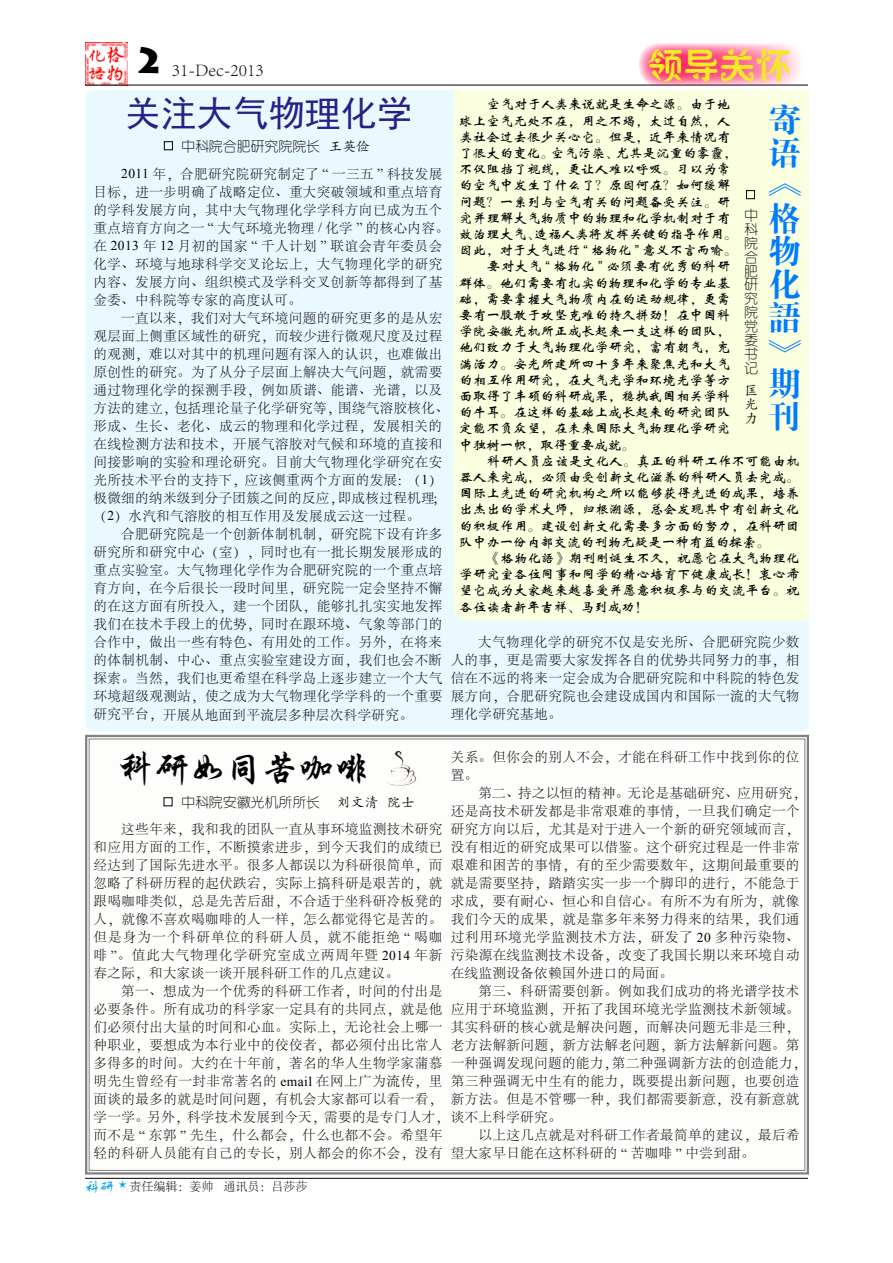
<style>
.page{position:relative;width:893px;height:1263px;background:#fff}
.page>*{position:absolute;margin:0;border:0;box-sizing:border-box;transform-origin:0 0}
.t1{font:36px "Sim Hei";color:#2a1f87}
.t2{font:36px "ST Xingkai";color:#000}
.t3{font:36px "H Yy 1 gs G Bpc EUC H";color:#f2eb24}
.t4{font:33px/33px "FZDBSK GBK1 0";color:#007bff;text-align:justify}
.t5{font:300 18px "Adobe Song Std";color:#000}
.t6{font:300 13.5px/18px "Adobe Song Std";letter-spacing:.035em;color:#000}
.t7{font:13.5px "FZWBK GBK1 0";letter-spacing:.005em;color:#000}
.t8{font:13.5px/14px "FZY1 JW GB1 0";letter-spacing:.03em;color:#000;text-align:justify}
.t9{font:13.5px "FZWBK GBK1 0";letter-spacing:.025em;color:#000}
.t10{font:13.5px/14px "FZKTK GBK1 0";color:#000;text-align:justify}
.t11{font:300 12px "Adobe Song Std";color:#000}
.s1{font-family:"Lithos Pro";font-weight:900;font-size:36px}
.s2{font-family:"FZKTK GBK1 0"}
.s3{font-family:"Times New Roman";font-weight:400}
.s4{font-family:"Arial"}
.s5{font-family:"FZSTK GBK1 0";font-weight:400;font-size:15px;color:#00a0e9}
.s6{font-family:"FZKTK GBK1 0";font-weight:400;font-size:15px;color:#00a0e9}
</style>
<div class="page">
<div style="left:85px;top:90px;width:724px;height:642px;background:#e9f9ff;border-radius:9px"></div>
<div style="left:454px;top:90px;width:355px;height:531px;background:#faffdf"></div>
<svg style="left:85px;top:734px;width:724px;height:441px"></svg>
<hr style="left:85px;top:1178px;width:723px;height:1px;background:#000">
<img style="left:85px;top:43px;width:43px;height:42px">
<hr style="left:85px;top:85px;width:723px;height:1px;background:#000">
<div style="left:164px;top:141px;width:9px;height:9px;border:1px solid #000"></div>
<div style="left:164px;top:797px;width:8px;height:9px;border:1px solid #000"></div>
<div style="left:746px;top:190px;width:9px;height:9px;border:1px solid #000"></div>
<svg style="left:639px;top:43px;width:167px;height:43px;background:#fa89aa"></svg>
<img style="left:382px;top:749px;width:36px;height:37px">
<h3 class="t5" style="left:135px;top:59px;width:130px"><span class="s1">2</span> 31-Dec-2013</h3>
<h1 class="t1" style="left:125px;top:95px;width:289px">关注大气物理化学</h1>
<p class="t8" style="left:181px;top:140px;width:190px">中科院合肥研究院院长 <span class="s2">王英俭</span></p>
<p class="t6" style="left:93px;top:165px;width:357px;text-indent:28px"><span class="s3">2011</span> 年，合肥研究院研究制定了 <span class="s3">“</span> 一三五 <span class="s3">”</span> 科技发展目标，进一步明确了战略定位、重大突破领域和重点培育的学科发展方向，其中大气物理化学学科方向已成为五个重点培育方向之一 <span class="s3">“</span> 大气环境光物理 <span class="s3">/</span> 化学 <span class="s3">”</span> 的核心内容。在 <span class="s3">2013</span> 年 <span class="s3">12</span> 月初的国家 <span class="s3">“</span> 千人计划 <span class="s3">”</span> 联谊会青年委员会化学、环境与地球科学交叉论坛上，大气物理化学的研究内容、发展方向、组织模式及学科交叉创新等都得到了基金委、中科院等专家的高度认可。</p>
<p class="t6" style="left:93px;top:309px;width:357px;text-indent:28px">一直以来，我们对大气环境问题的研究更多的是从宏观层面上侧重区域性的研究，而较少进行微观尺度及过程的观测，难以对其中的机理问题有深入的认识，也难做出原创性的研究。为了从分子层面上解决大气问题，就需要通过物理化学的探测手段，例如质谱、能谱、光谱，以及方法的建立，包括理论量子化学研究等，围绕气溶胶核化、形成、生长、老化、成云的物理和化学过程，发展相关的在线检测方法和技术，开展气溶胶对气候和环境的直接和间接影响的实验和理论研究。目前大气物理化学研究在安光所技术平台的支持下，应该侧重两个方面的发展：（<span class="s3">1</span>）极微细的纳米级到分子团簇之间的反应，即成核过程机理；（<span class="s3">2</span>）水汽和气溶胶的相互作用及发展成云这一过程。</p>
<p class="t6" style="left:93px;top:525px;width:350px;text-align:justify;text-indent:28px">合肥研究院是一个创新体制机制，研究院下设有许多研究所和研究中心（室），同时也有一批长期发展形成的重点实验室。大气物理化学作为合肥研究院的一个重点培育方向，在今后很长一段时间里，研究院一定会坚持不懈的在这方面有所投入，建一个团队，能够扎扎实实地发挥我们在技术手段上的优势，同时在跟环境、气象等部门的合作中，做出一些有特色、有用处的工作。另外，在将来的体制机制、中心、重点实验室建设方面，我们也会不断探索。当然，我们也更希望在科学岛上逐步建立一个大气环境超级观测站，使之成为大气物理化学学科的一个重要</p>
<p class="t6" style="left:93px;top:707px;width:321px">研究平台，开展从地面到平流层多种层次科学研究。</p>
<h1 class="t3" style="left:647px;top:47px;width:146px">领导关怀</h1>
<p class="t7" style="left:487px;top:98px;width:245px">空气对于人类来说就是生命之源。由于地</p>
<p class="t7" style="left:459px;top:114px;width:273px">球上空气无处不在，用之不竭，太过自然，人</p>
<p class="t7" style="left:459px;top:130px;width:273px">类社会过去很少关心它。但是，近年来情况有</p>
<p class="t7" style="left:459px;top:146px;width:279px">了很大的变化。空气污染、尤其是沉重的雾霾，</p>
<p class="t7" style="left:459px;top:162px;width:273px">不仅阻挡了视线，更让人难以呼吸。习以为常</p>
<p class="t7" style="left:459px;top:179px;width:273px">的空气中发生了什么了？原因何在？如何缓解</p>
<p class="t7" style="left:459px;top:195px;width:273px">问题？一系列与空气有关的问题备受关注。研</p>
<p class="t7" style="left:459px;top:211px;width:273px">究并理解大气物质中的物理和化学机制对于有</p>
<p class="t7" style="left:459px;top:227px;width:279px">效治理大气、造福人类将发挥关键的指导作用。</p>
<p class="t7" style="left:459px;top:243px;width:279px">因此，对于大气进行 <span class="s4">“</span> 格物化 <span class="s4">”</span> 意义不言而喻。</p>
<p class="t9" style="left:487px;top:260px;width:245px">要对大气 <span class="s4">“</span> 格物化 <span class="s4">”</span> 必须要有优秀的科研</p>
<p class="t7" style="left:459px;top:276px;width:272px">群体。他们需要有扎实的物理和化学的专业基</p>
<p class="t7" style="left:459px;top:292px;width:273px">础，需要掌握大气物质内在的运动规律，更需</p>
<p class="t7" style="left:459px;top:308px;width:272px">要有一股敢于攻坚克难的持久拼劲！在中国科</p>
<p class="t7" style="left:459px;top:324px;width:272px">学院安徽光机所正成长起来一支这样的团队，</p>
<p class="t7" style="left:459px;top:341px;width:273px">他们致力于大气物理化学研究，富有朝气，充</p>
<p class="t7" style="left:459px;top:357px;width:272px">满活力。安光所建所四十多年来聚焦光和大气</p>
<p class="t7" style="left:459px;top:373px;width:272px">的相互作用研究，在大气光学和环境光学等方</p>
<p class="t7" style="left:459px;top:389px;width:272px">面取得了丰硕的科研成果，稳执我国相关学科</p>
<p class="t7" style="left:459px;top:405px;width:272px">的牛耳。在这样的基础上成长起来的研究团队</p>
<p class="t7" style="left:459px;top:422px;width:272px">定能不负众望，在未来国际大气物理化学研究</p>
<p class="t7" style="left:459px;top:438px;width:177px">中独树一帜，取得重要成就。</p>
<p class="t7" style="left:487px;top:454px;width:314px">科研人员应该是文化人。真正的科研工作不可能由机</p>
<p class="t7" style="left:459px;top:470px;width:342px">器人来完成，必须由受创新文化滋养的科研人员去完成。</p>
<p class="t7" style="left:459px;top:486px;width:342px">国际上先进的研究机构之所以能够获得先进的成果，培养</p>
<p class="t7" style="left:459px;top:503px;width:342px">出杰出的学术大师，归根溯源，总会发现其中有创新文化</p>
<p class="t7" style="left:459px;top:519px;width:342px">的积极作用。建设创新文化需要多方面的努力，在科研团</p>
<p class="t7" style="left:459px;top:535px;width:312px">队中办一份内部交流的刊物无疑是一种有益的探索。</p>
<p class="t7" style="left:487px;top:551px;width:314px">《格物化語》期刊刚诞生不久，祝愿它在大气物理化</p>
<p class="t7" style="left:459px;top:567px;width:342px">学研究室各位同事和同学的精心培育下健康成长！衷心希</p>
<p class="t7" style="left:459px;top:584px;width:342px">望它成为大家越来越喜爱并愿意积极参与的交流平台。祝</p>
<p class="t7" style="left:459px;top:600px;width:190px">各位读者新年吉祥、马到成功！</p>
<h2 class="t4" style="left:768px;top:104px;width:34px">寄语《格物化語》期刊</h2>
<p class="t8" style="left:744px;top:209px;width:15px">中科院合肥研究院党委书记</p>
<p class="t10" style="left:744px;top:384px;width:14px">匡光力</p>
<p class="t6" style="left:451px;top:633px;width:350px;text-align:justify;text-indent:28px">大气物理化学的研究不仅是安光所、合肥研究院少数人的事，更是需要大家发挥各自的优势共同努力的事，相信在不远的将来一定会成为合肥研究院和中科院的特色发展方向，合肥研究院也会建设成国内和国际一流的大气物理化学研究基地。</p>
<p class="t6" style="left:451px;top:749px;width:350px">关系。但你会的别人不会，才能在科研工作中找到你的位置。</p>
<p class="t6" style="left:451px;top:785px;width:357px;text-indent:28px">第二、持之以恒的精神。无论是基础研究、应用研究，还是高技术研发都是非常艰难的事情，一旦我们确定一个研究方向以后，尤其是对于进入一个新的研究领域而言，没有相近的研究成果可以借鉴。这个研究过程是一件非常艰难和困苦的事情，有的至少需要数年，这期间最重要的就是需要坚持，踏踏实实一步一个脚印的进行，不能急于求成，要有耐心、恒心和自信心。有所不为有所为，就像我们今天的成果，就是靠多年来努力得来的结果，我们通过利用环境光学监测技术方法，研发了 <span class="s3">20</span> 多种污染物、污染源在线监测技术设备，改变了我国长期以来环境自动在线监测设备依赖国外进口的局面。</p>
<p class="t6" style="left:451px;top:983px;width:357px;text-indent:28px">第三、科研需要创新。例如我们成功的将光谱学技术应用于环境监测，开拓了我国环境光学监测技术新领域。其实科研的核心就是解决问题，而解决问题无非是三种，老方法解新问题，新方法解老问题，新方法解新问题。第一种强调发现问题的能力，第二种强调新方法的创造能力，第三种强调无中生有的能力，既要提出新问题，也要创造新方法。但是不管哪一种，我们都需要新意，没有新意就</p>
<p class="t6" style="left:451px;top:1127px;width:350px;text-indent:28px">以上这几点就是对科研工作者最简单的建议，最后希望大家早日能在这杯科研的 <span class="s3">“</span> 苦咖啡 <span class="s3">”</span> 中尝到甜。</p>
<h1 class="t2" style="left:118px;top:750px;width:253px">科研如同苦咖啡</h1>
<p class="t8" style="left:181px;top:796px;width:140px">中科院安徽光机所所长</p>
<p class="t10" style="left:337px;top:796px;width:79px">刘文清 院士</p>
<p class="t6" style="left:94px;top:821px;width:350px;text-align:justify;text-indent:28px">这些年来，我和我的团队一直从事环境监测技术研究和应用方面的工作，不断摸索进步，到今天我们的成绩已经达到了国际先进水平。很多人都误以为科研很简单，而忽略了科研历程的起伏跌宕，实际上搞科研是艰苦的，就跟喝咖啡类似，总是先苦后甜，不合适于坐科研冷板凳的人，就像不喜欢喝咖啡的人一样，怎么都觉得它是苦的。但是身为一个科研单位的科研人员，就不能拒绝 <span class="s3">“</span> 喝咖啡 <span class="s3">”</span>。值此大气物理化学研究室成立两周年暨 <span class="s3">2014</span> 年新春之际，和大家谈一谈开展科研工作的几点建议。</p>
<p class="t6" style="left:94px;top:983px;width:470px;text-indent:28px">第一、想成为一个优秀的科研工作者，时间的付出是<br>必要条件。所有成功的科学家一定具有的共同点，就是他<br>们必须付出大量的时间和心血。实际上，无论社会上哪一<br>种职业，要想成为本行业中的佼佼者，都必须付出比常人<br>多得多的时间。大约在十年前，著名的华人生物学家蒲慕<br>明先生曾经有一封非常著名的 <span class="s3">email</span> 在网上广为流传，里<br>面谈的最多的就是时间问题，有机会大家都可以看一看，<br>学一学。另外，科学技术发展到今天，需要的是专门人才，谈不上科学研究。而不是 <span class="s3">“</span> 东郭 <span class="s3">”</span> 先生，什么都会，什么也都不会。希望年<br>轻的科研人员能有自己的专长，别人都会的你不会，没有</p>
<p class="t11" style="left:85px;top:1180px;width:224px"><span class="s5">科研</span> <span class="s6">*</span> 责任编辑：姜帅 通讯员：吕莎莎</p>
</div>
